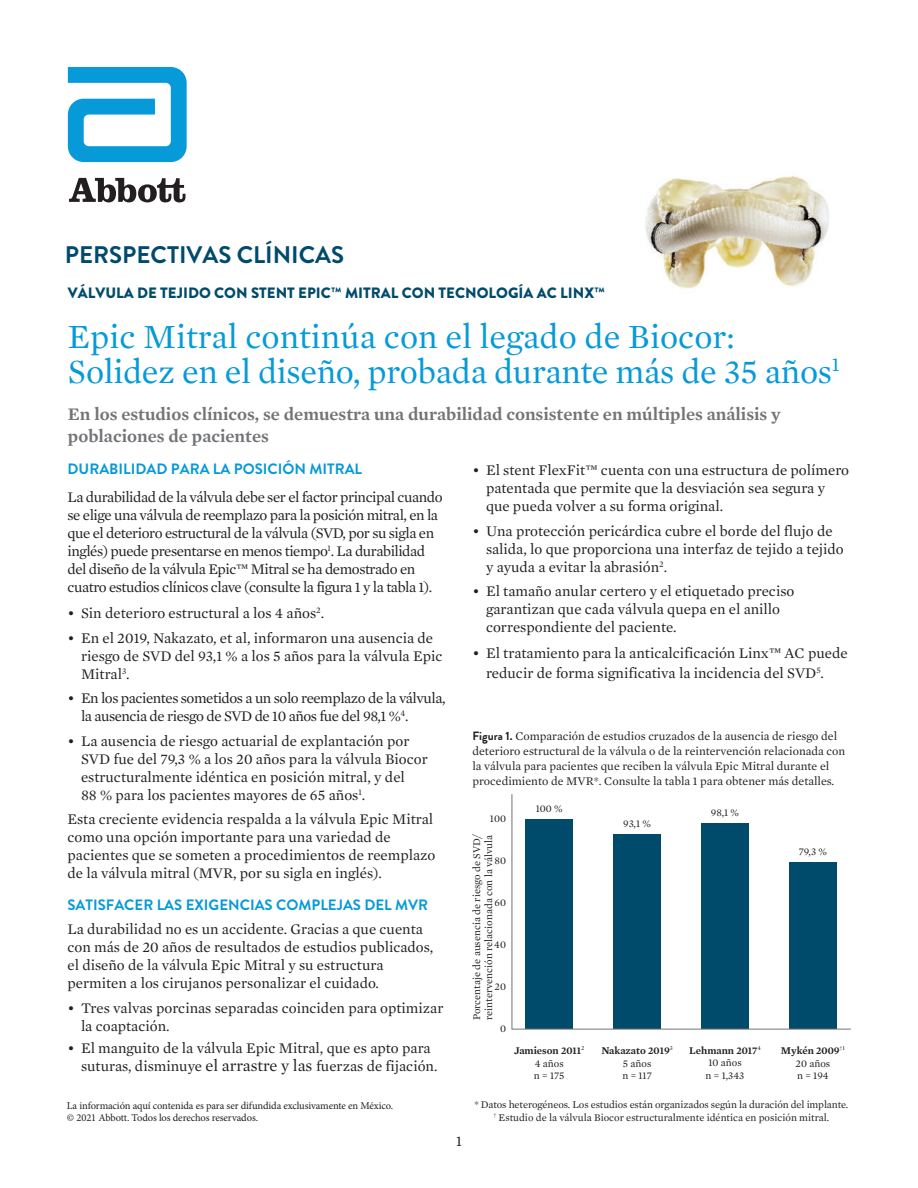
<style>
.page{position:relative;width:918px;height:1188px;background:#fff}
.page>*{position:absolute;margin:0;border:0;box-sizing:border-box;transform-origin:0 0}
.t1{font:34.5px/34.5px "Mercury Text G1";letter-spacing:-.01em;color:#069ad9}
.t2{font:700 24px "Brandon Grotesque";color:#004b6c}
.t3{font:600 18px/22.5px "Mercury Text G1";color:#727477}
.t4{font:15px/18px "Mercury Text G1";color:#231f20}
.t5{font:15px/18px "Mercury Text G1";letter-spacing:-.03em;color:#231f20}
.t6{font:700 15px "Brandon Grotesque";color:#069ad9}
.t7{font:900 15px "Brandon Grotesque";color:#004b6c}
.t8{font:12px/15px "Mercury Text G1";color:#231f20}
.t9{font:10.5px/12.6px "Mercury Text G1";color:#231f20;text-align:center}
.t10{font:10.5px/12px "Minion Pro";letter-spacing:-.01em;color:#231f20}
.t11{font:600 10.5px/12.6px "Mercury Text G1";color:#231f20;text-align:center}
.s1{font-weight:700}
.s2{font-size:16.5px}
.s3{font-family:"Brandon Grotesque";font-weight:700}
.s4{font-weight:400}
.s5{font-weight:600}
</style>
<div class="page">
<svg style="left:68px;top:67px;width:119px;height:95px"></svg>
<svg style="left:69px;top:178px;width:116px;height:24px"></svg>
<img style="left:645px;top:176px;width:184px;height:113px">
<svg style="left:511px;top:794px;width:340px;height:236px"></svg>
<h2 class="t2" style="left:65px;top:238px;width:281px">PERSPECTIVAS CLÍNICAS</h2>
<p class="t7" style="left:68px;top:282px;width:539px">VÁLVULA DE TEJIDO CON STENT EPIC<span class="s1">™</span> MITRAL CON TECNOLOGÍA AC LINX<span class="s1">™</span></p>
<h1 class="t1" style="left:68px;top:318px;width:773px">Epic Mitral continúa con el legado de Biocor:<br>Solidez en el diseño, probada durante más de 35 años<sup>1</sup></h1>
<p class="t3" style="left:68px;top:401px;width:714px">En los estudios clínicos, se demuestra una durabilidad consistente en múltiples análisis y poblaciones de pacientes</p>
<p class="t6" style="left:68px;top:458px;width:296px">DURABILIDAD PARA LA POSICIÓN MITRAL</p>
<p class="t5" style="left:68px;top:487px;width:377px">La durabilidad de la válvula debe ser el factor principal cuando se elige una válvula de reemplazo para la posición mitral, en la que el deterioro estructural de la válvula (SVD, por su sigla en inglés) puede presentarse en menos tiempo<sup>1</sup>. La durabilidad del diseño de la válvula Epic™ Mitral se ha demostrado en cuatro estudios clínicos clave (consulte la figura 1 y la tabla 1).</p>
<p class="t4" style="left:68px;top:604px;width:258px">• Sin deterioro estructural a los 4 años<sup>2</sup>.</p>
<p class="t4" style="left:81px;top:628px;width:363px;text-indent:-14px">• En el 2019, Nakazato, et al, informaron una ausencia de riesgo de SVD del 93,1 % a los 5 años para la válvula Epic<br>Mitral<sup>3</sup>.</p>
<p class="t5" style="left:81px;top:688px;width:366px;text-indent:-14px">• En los pacientes sometidos a un solo reemplazo de la válvula, la ausencia de riesgo de SVD de 10 años fue del 98,1 %<sup>4</sup>.</p>
<p class="t4" style="left:81px;top:731px;width:348px;text-indent:-14px">• La ausencia de riesgo actuarial de explantación por SVD fue del 79,3 % a los 20 años para la válvula Biocor estructuralmente idéntica en posición mitral, y del<br>88 % para los pacientes mayores de 65 años<sup>1</sup>.</p>
<p class="t4" style="left:68px;top:809px;width:370px">Esta creciente evidencia respalda a la válvula Epic Mitral como una opción importante para una variedad de pacientes que se someten a procedimientos de reemplazo de la válvula mitral (MVR, por su sigla en inglés).</p>
<p class="t6" style="left:68px;top:894px;width:362px">SATISFACER LAS EXIGENCIAS COMPLEJAS DEL MVR</p>
<p class="t4" style="left:68px;top:919px;width:367px">La durabilidad no es un accidente. Gracias a que cuenta con más de 20 años de resultados de estudios publicados, el diseño de la válvula Epic Mitral y su estructura permiten a los cirujanos personalizar el cuidado.</p>
<p class="t4" style="left:81px;top:998px;width:364px;text-indent:-14px">• Tres valvas porcinas separadas coinciden para optimizar la coaptación.</p>
<p class="t4" style="left:81px;top:1038px;width:358px;text-indent:-14px">• El manguito de la válvula Epic Mitral, que es apto para suturas, disminuye <span class="s2">el arrastre y las</span> fuerzas de fijación.</p>
<p class="t4" style="left:486px;top:461px;width:365px;text-indent:-14px">• El stent FlexFit™ cuenta con una estructura de polímero patentada que permite que la desviación sea segura y que pueda volver a su forma original.</p>
<p class="t4" style="left:486px;top:521px;width:359px;text-indent:-14px">• Una protección pericárdica cubre el borde del flujo de salida, lo que proporciona una interfaz de tejido a tejido y ayuda a evitar la abrasión<sup>2</sup>.</p>
<p class="t4" style="left:486px;top:582px;width:310px;text-indent:-14px">• El tamaño anular certero y el etiquetado preciso garantizan que cada válvula quepa en el anillo correspondiente del paciente.</p>
<p class="t4" style="left:486px;top:643px;width:363px;line-height:19.5px;text-indent:-14px">• El tratamiento para la anticalcificación Linx™ AC puede reducir de forma significativa la incidencia del SVD<sup>5</sup>.</p>
<p class="t8" style="left:472px;top:727px;width:374px"><span class="s3">Figura 1.</span> Comparación de estudios cruzados de la ausencia de riesgo del deterioro estructural de la válvula o de la reintervención relacionada con la válvula para pacientes que reciben la válvula Epic Mitral durante el procedimiento de MVR*. Consulte la tabla 1 para obtener más detalles.</p>
<p class="t9" style="left:490px;top:812px;width:18px">100</p>
<p class="t9" style="left:495px;top:854px;width:13px">80</p>
<p class="t9" style="left:495px;top:896px;width:13px">60</p>
<p class="t9" style="left:494px;top:938px;width:13px">40</p>
<p class="t9" style="left:495px;top:980px;width:13px">20</p>
<p class="t9" style="left:500px;top:1022px;width:8px">0</p>
<p class="t9" style="left:470px;top:1020px;width:188px;line-height:12px;text-align:left;rotate:-90deg">Porcentaje de ausencia de riesgo de SVD/ reintervención relacionada con la válvula</p>
<p class="t9" style="left:536px;top:801px;width:28px">100 %</p>
<p class="t11" style="left:514px;top:1044px;width:72px">Jamieson 2011<sup>2<br></sup><span class="s4">4 años<br>n = 175</span></p>
<p class="t9" style="left:623px;top:816px;width:29px">93,1 %</p>
<p class="t9" style="left:711px;top:806px;width:30px">98,1 %</p>
<p class="t11" style="left:601px;top:1044px;width:73px">Nakazato 2019<sup>3<br></sup><span class="s4">5 años<br>n = 117</span></p>
<p class="t9" style="left:689px;top:1043px;width:73px"><span class="s5">Lehmann 2017</span><sup>4<br></sup>10 años<br>n = 1,343</p>
<p class="t9" style="left:799px;top:845px;width:30px">79,3 %</p>
<p class="t9" style="left:781px;top:1044px;width:66px"><span class="s5">Mykén 2009</span><sup>†1<br></sup>20 años<br>n = 194</p>
<p class="t10" style="left:67px;top:1099px;width:328px">La información aquí contenida es para ser difundida exclusivamente en México. © 2021 Abbott. Todos los derechos reservados.</p>
<p class="t9" style="left:474px;top:1098px;width:375px">* Datos heterogéneos. Los estudios están organizados según la duración del implante. <sup>†</sup> Estudio de la válvula Biocor estructuralmente idéntica en posición mitral.</p>
<p class="t4" style="left:456px;top:1131px;width:7px">1</p>
</div>
